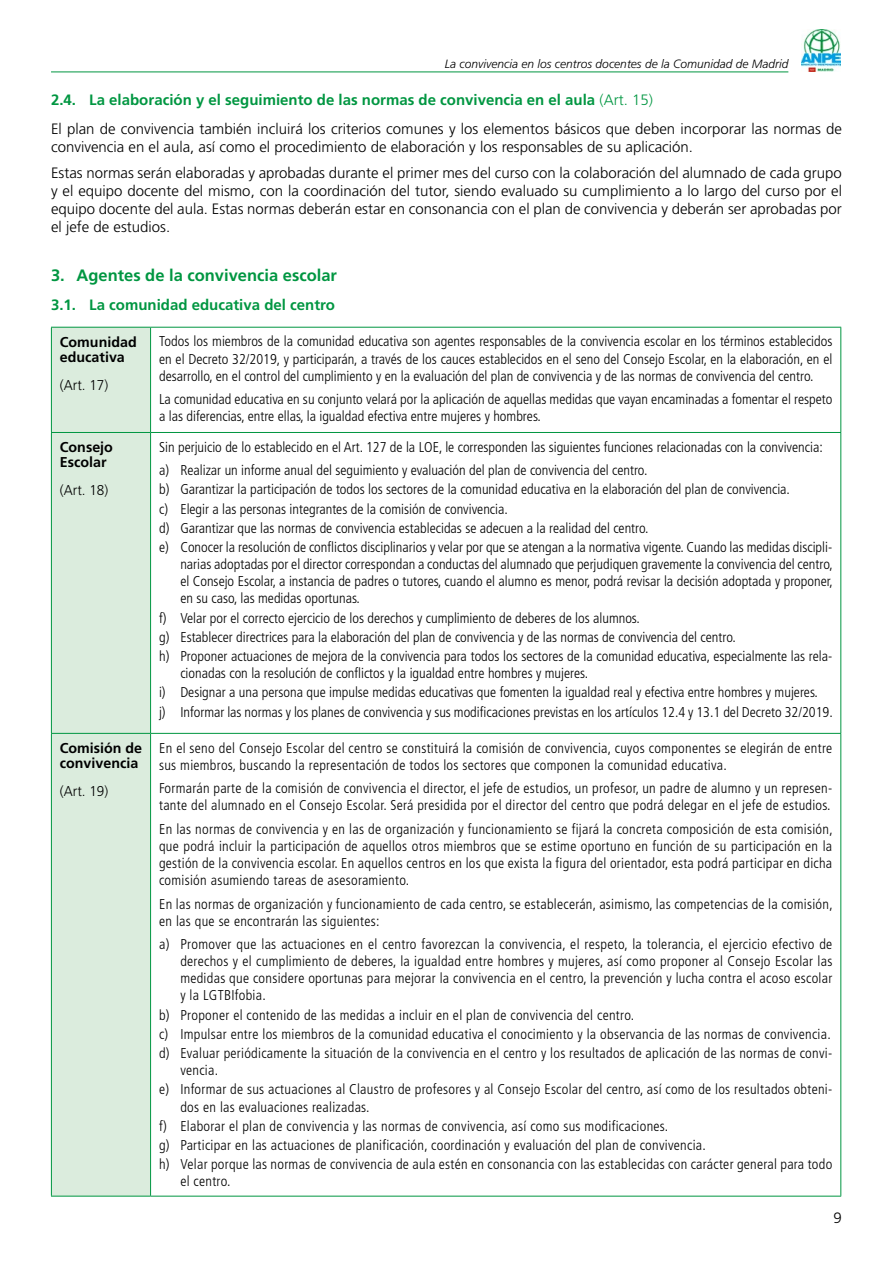
<style>
.page{position:relative;width:893px;height:1263px;background:#fff}
.page>*{position:absolute;margin:0;border:0;box-sizing:border-box;transform-origin:0 0}
.t1{font:700 16.5px "Frutiger";color:#009641}
.t2{font:300 15px/18px "Frutiger";color:#000}
.t3{font:700 15px "Frutiger";color:#009641}
.t4{font:300 condensed 14.25px/17.1px "Frutiger LT Std";color:#000}
.t5{font:300 condensed 14.25px/19.2px "Frutiger LT Std";letter-spacing:.02em;color:#000}
.t6{font:700 14.25px/15.5px "Frutiger";color:#000}
.t7{font:300 14.25px "Frutiger";color:#000}
.t8{font:italic 300 12px "Frutiger";color:#000}
.s1{font-weight:700;color:#009641}
.s2{color:#009641}
</style>
<div class="page">
<img style="left:802px;top:29px;width:38px;height:43px">
<hr style="left:51px;top:72px;width:737px;height:1px;background:#009641">
<div style="left:52px;top:328px;width:98px;height:868px;background:#dbecdd"></div>
<hr style="left:51px;top:327px;width:100px;height:1px;background:#009641">
<hr style="left:51px;top:328px;width:1px;height:104px;background:#009641">
<hr style="left:151px;top:327px;width:690px;height:1px;background:#009641">
<hr style="left:150px;top:328px;width:1px;height:104px;background:#009641">
<hr style="left:840px;top:328px;width:1px;height:104px;background:#009641">
<hr style="left:51px;top:432px;width:100px;height:1px;background:#009641">
<hr style="left:51px;top:433px;width:1px;height:300px;background:#009641">
<hr style="left:151px;top:432px;width:690px;height:1px;background:#009641">
<hr style="left:150px;top:433px;width:1px;height:300px;background:#009641">
<hr style="left:840px;top:433px;width:1px;height:300px;background:#009641">
<hr style="left:51px;top:733px;width:100px;height:1px;background:#009641">
<hr style="left:51px;top:734px;width:1px;height:462px;background:#009641">
<hr style="left:151px;top:733px;width:690px;height:1px;background:#009641">
<hr style="left:150px;top:734px;width:1px;height:462px;background:#009641">
<hr style="left:840px;top:734px;width:1px;height:462px;background:#009641">
<hr style="left:51px;top:1196px;width:100px;height:1px;background:#009641">
<hr style="left:151px;top:1196px;width:690px;height:1px;background:#009641">
<p class="t8" style="left:445px;top:57px;width:345px">La convivencia en los centros docentes de la Comunidad de Madrid</p>
<p class="t2" style="left:51px;top:86px;width:792px;line-height:28.7px"><span class="s1">2.4. La elaboración y el seguimiento de las normas de convivencia en el aula</span> <span class="s2">(Art. 15)<br></span>El plan de convivencia también incluirá los criterios comunes y los elementos básicos que deben incorporar las normas de</p>
<p class="t2" style="left:51px;top:134px;width:792px;line-height:25.7px">convivencia en el aula, así como el procedimiento de elaboración y los responsables de su aplicación.<br>Estas normas serán elaboradas y aprobadas durante el primer mes del curso con la colaboración del alumnado de cada grupo</p>
<p class="t2" style="left:51px;top:181px;width:792px;text-align:justify">y el equipo docente del mismo, con la coordinación del tutor, siendo evaluado su cumplimiento a lo largo del curso por el equipo docente del aula. Estas normas deberán estar en consonancia con el plan de convivencia y deberán ser aprobadas por el jefe de estudios.</p>
<p class="t1" style="left:51px;top:266px;width:287px">3. Agentes de la convivencia escolar</p>
<p class="t3" style="left:51px;top:296px;width:285px">3.1. La comunidad educativa del centro</p>
<p class="t6" style="left:60px;top:334px;width:78px">Comunidad educativa</p>
<p class="t7" style="left:60px;top:377px;width:50px">(Art. 17)</p>
<p class="t4" style="left:159px;top:333px;width:675px;text-align:justify">Todos los miembros de la comunidad educativa son agentes responsables de la convivencia escolar en los términos establecidos en el Decreto 32/2019, y participarán, a través de los cauces establecidos en el seno del Consejo Escolar, en la elaboración, en el desarrollo, en el control del cumplimiento y en la evaluación del plan de convivencia y de las normas de convivencia del centro.</p>
<p class="t4" style="left:159px;top:391px;width:675px">La comunidad educativa en su conjunto velará por la aplicación de aquellas medidas que vayan encaminadas a fomentar el respeto a las diferencias, entre ellas, la igualdad efectiva entre mujeres y hombres.</p>
<p class="t6" style="left:60px;top:439px;width:55px">Consejo<br>Escolar</p>
<p class="t7" style="left:60px;top:482px;width:50px">(Art. 18)</p>
<p class="t6" style="left:60px;top:740px;width:84px">Comisión de convivencia</p>
<p class="t7" style="left:60px;top:783px;width:50px">(Art. 19)</p>
<p class="t4" style="left:159px;top:435px;width:665px;line-height:23.5px">Sin perjuicio de lo establecido en el Art. 127 de la LOE, le corresponden las siguientes funciones relacionadas con la convivencia: a) Realizar un informe anual del seguimiento y evaluación del plan de convivencia del centro.</p>
<p class="t4" style="left:159px;top:480px;width:675px;line-height:19.2px">b) Garantizar la participación de todos los sectores de la comunidad educativa en la elaboración del plan de convivencia.<br>c) Elegir a las personas integrantes de la comisión de convivencia.<br>d) Garantizar que las normas de convivencia establecidas se adecuen a la realidad del centro.<br>e) Conocer la resolución de conflictos disciplinarios y velar por que se atengan a la normativa vigente. Cuando las medidas discipli-</p>
<p class="t4" style="left:180px;top:556px;width:654px;text-align:justify">narias adoptadas por el director correspondan a conductas del alumnado que perjudiquen gravemente la convivencia del centro, el Consejo Escolar, a instancia de padres o tutores, cuando el alumno es menor, podrá revisar la decisión adoptada y proponer, en su caso, las medidas oportunas.</p>
<p class="t4" style="left:159px;top:608px;width:675px;line-height:19.2px">f) Velar por el correcto ejercicio de los derechos y cumplimiento de deberes de los alumnos.<br>g) Establecer directrices para la elaboración del plan de convivencia y de las normas de convivencia del centro.<br>h) Proponer actuaciones de mejora de la convivencia para todos los sectores de la comunidad educativa, especialmente las rela-</p>
<p class="t4" style="left:159px;top:664px;width:675px;line-height:19.2px;text-indent:21px">cionadas con la resolución de conflictos y la igualdad entre hombres y mujeres.<br>i) Designar a una persona que impulse medidas educativas que fomenten la igualdad real y efectiva entre hombres y mujeres.<br>j) Informar las normas y los planes de convivencia y sus modificaciones previstas en los artículos 12.4 y 13.1 del Decreto 32/2019.</p>
<p class="t5" style="left:159px;top:739px;width:675px;line-height:17.1px">En el seno del Consejo Escolar del centro se constituirá la comisión de convivencia, cuyos componentes se elegirán de entre sus miembros, buscando la representación de todos los sectores que componen la comunidad educativa.</p>
<p class="t5" style="left:159px;top:780px;width:675px;line-height:17.1px">Formarán parte de la comisión de convivencia el director, el jefe de estudios, un profesor, un padre de alumno y un represen&shy;tante del alumnado en el Consejo Escolar. Será presidida por el director del centro que podrá delegar en el jefe de estudios.</p>
<p class="t4" style="left:159px;top:820px;width:675px;text-align:justify">En las normas de convivencia y en las de organización y funcionamiento se fijará la concreta composición de esta comisión, que podrá incluir la participación de aquellos otros miembros que se estime oportuno en función de su participación en la gestión de la convivencia escolar. En aquellos centros en los que exista la figura del orientador, esta podrá participar en dicha comisión asumiendo tareas de asesoramiento.</p>
<p class="t5" style="left:159px;top:895px;width:675px;line-height:17.1px">En las normas de organización y funcionamiento de cada centro, se establecerán, asimismo, las competencias de la comisión, en las que se encontrarán las siguientes:</p>
<p class="t4" style="left:180px;top:936px;width:653px;text-align:justify;text-indent:-21px">a) Promover que las actuaciones en el centro favorezcan la convivencia, el respeto, la tolerancia, el ejercicio efectivo de derechos y el cumplimiento de deberes, la igualdad entre hombres y mujeres, así como proponer al Consejo Escolar las medidas que considere oportunas para mejorar la convivencia en el centro, la prevención y lucha contra el acoso escolar y la LGTBIfobia.</p>
<p class="t5" style="left:159px;top:1005px;width:675px">b) Proponer el contenido de las medidas a incluir en el plan de convivencia del centro.<br>c) Impulsar entre los miembros de la comunidad educativa el conocimiento y la observancia de las normas de convivencia. d) Evaluar periódicamente la situación de la convivencia en el centro y los resultados de aplicación de las normas de convi-</p>
<p class="t5" style="left:159px;top:1061px;width:675px;text-indent:21px">vencia.<br>e) Informar de sus actuaciones al Claustro de profesores y al Consejo Escolar del centro, así como de los resultados obteni-</p>
<p class="t5" style="left:159px;top:1097px;width:675px;text-indent:21px">dos en las evaluaciones realizadas.<br>f) Elaborar el plan de convivencia y las normas de convivencia, así como sus modificaciones.<br>g) Participar en las actuaciones de planificación, coordinación y evaluación del plan de convivencia.<br>h) Velar porque las normas de convivencia de aula estén en consonancia con las establecidas con carácter general para todo</p>
<p class="t5" style="left:180px;top:1172px;width:52px">el centro.</p>
<p class="t2" style="left:834px;top:1208px;width:10px">9</p>
</div>
